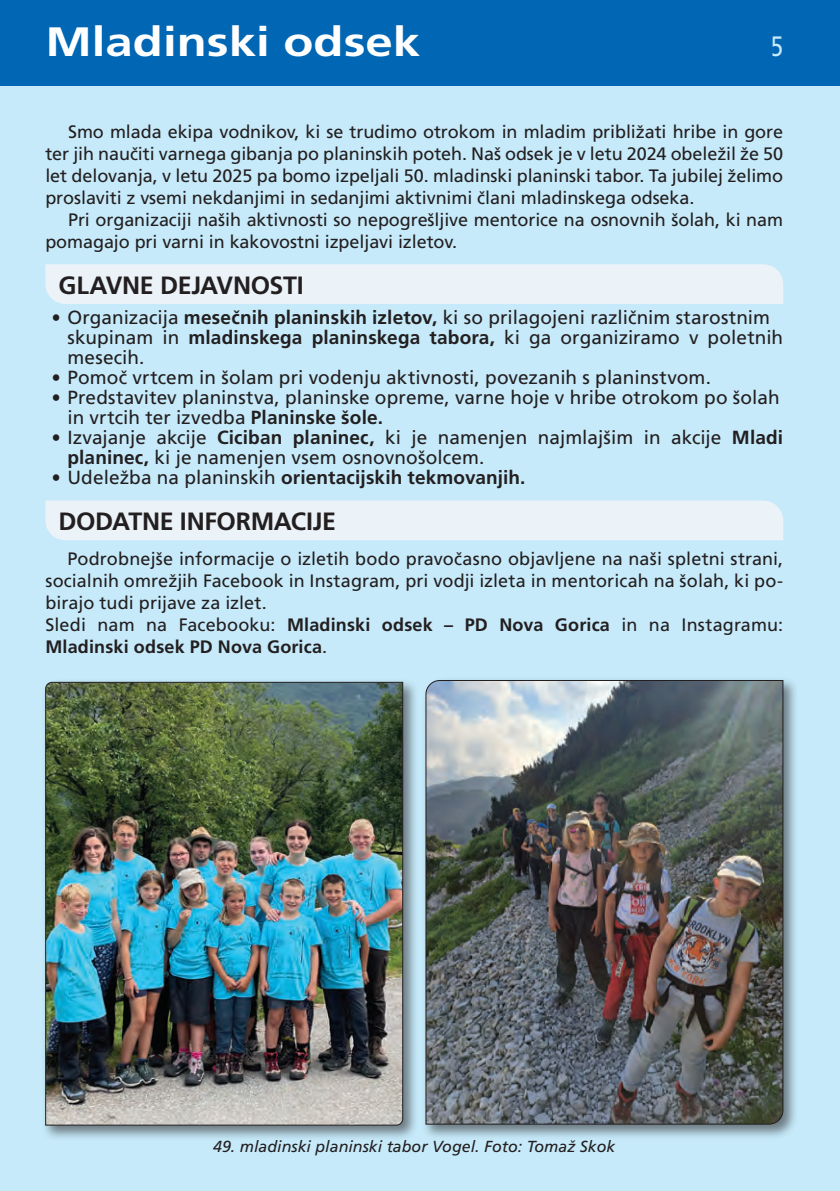
<style>
.page{position:relative;width:840px;height:1191px;background:#fff}
.page>*{position:absolute;margin:0;border:0;box-sizing:border-box;transform-origin:0 0}
.t1{font:700 41px "Frutiger LT Pro";color:#fff;scale:1.2 1}
.t2{font:28px "Frutiger LT Pro";color:#c6eafa;scale:.8 1}
.t3{font:700 25px "Frutiger LT Pro";letter-spacing:-.015em;color:#231f20}
.t4{font:19px/20px "Frutiger LT Pro";letter-spacing:.005em;color:#231f20}
.t5{font:700 19px "Frutiger LT Pro";letter-spacing:.005em;color:#231f20}
.t6{font:18px/22px "Frutiger LT Pro";letter-spacing:-.005em;color:#231f20}
.t7{font:italic 16px "Frutiger LT Pro";color:#231f20}
.s1{font-weight:700}
.s2{font-weight:400}
</style>
<div class="page">
<div style="left:0;top:0;width:839px;height:1191px;background:#c6eafa"></div>
<div style="left:0;top:0;width:839px;height:85px;background:#0166b3"></div>
<div style="left:45px;top:264px;width:737px;height:40px;background:#ebf3f9"></div>
<div style="left:45px;top:500px;width:737px;height:40px;background:#ebf3f9"></div>
<div style="left:421px;top:676px;width:376px;height:463px;background:#231f20;opacity:.55"></div>
<img style="left:424px;top:679px;width:359px;height:446px">
<div style="left:41px;top:677px;width:377px;height:463px;background:#231f20;opacity:.55"></div>
<img style="left:45px;top:681px;width:358px;height:445px">
<h1 class="t1" style="left:45px;top:18px;width:314px">Mladinski odsek</h1>
<h2 class="t2" style="left:770px;top:30px;width:17px">5</h2>
<p class="t6" style="left:45px;top:121px;width:738px;text-align:justify;text-indent:23px">Smo mlada ekipa vodnikov, ki se trudimo otrokom in mladim približati hribe in gore ter jih naučiti varnega gibanja po planinskih poteh. Naš odsek je v letu 2024 obeležil že 50 let delovanja, v letu 2025 pa bomo izpeljali 50. mladinski planinski tabor. Ta jubilej želimo proslaviti z vsemi nekdanjimi in sedanjimi aktivnimi člani mladinskega odseka.</p>
<p class="t6" style="left:45px;top:209px;width:738px;text-indent:23px">Pri organizaciji naših aktivnosti so nepogrešljive mentorice na osnovnih šolah, ki nam pomagajo pri varni in kakovostni izpeljavi izletov.</p>
<h3 class="t3" style="left:59px;top:270px;width:246px">GLAVNE DEJAVNOSTI</h3>
<p class="t4" style="left:67px;top:308px;width:717px;text-indent:-16px">• Organizacija <span class="s1">mesečnih planinskih izletov,</span> ki so prilagojeni različnim starostnim skupinam in <span class="s1">mladinskega planinskega tabora,</span> ki ga organiziramo v poletnih mesecih.</p>
<p class="t4" style="left:51px;top:368px;width:661px">• Pomoč vrtcem in šolam pri vodenju aktivnosti, povezanih s planinstvom.</p>
<p class="t4" style="left:67px;top:388px;width:713px;text-indent:-16px">• Predstavitev planinstva, planinske opreme, varne hoje v hribe otrokom po šolah in vrtcih ter izvedba <span class="s1">Planinske šole.</span></p>
<p class="t4" style="left:67px;top:428px;width:716px;text-indent:-16px">• Izvajanje akcije <span class="s1">Ciciban planinec,</span> ki je namenjen najmlajšim in akcije <span class="s1">Mladi planinec,</span> ki je namenjen vsem osnovnošolcem.</p>
<p class="t5" style="left:51px;top:466px;width:475px">• <span class="s2">Udeležba na planinskih</span> orientacijskih tekmovanjih.</p>
<h3 class="t3" style="left:59px;top:507px;width:279px">DODATNE INFORMACIJE</h3>
<p class="t6" style="left:45px;top:547px;width:739px;text-indent:22px">Podrobnejše informacije o izletih bodo pravočasno objavljene na naši spletni strani, socialnih omrežjih Facebook in Instagram, pri vodji izleta in mentoricah na šolah, ki po&shy;birajo tudi prijave za izlet.<br>Sledi nam na Facebooku: <span class="s1">Mladinski odsek – PD Nova Gorica</span> in na Instagramu:<br><span class="s1">Mladinski odsek PD Nova Gorica</span>.</p>
<p class="t7" style="left:213px;top:1137px;width:403px">49. mladinski planinski tabor Vogel. Foto: Tomaž Skok</p>
</div>
